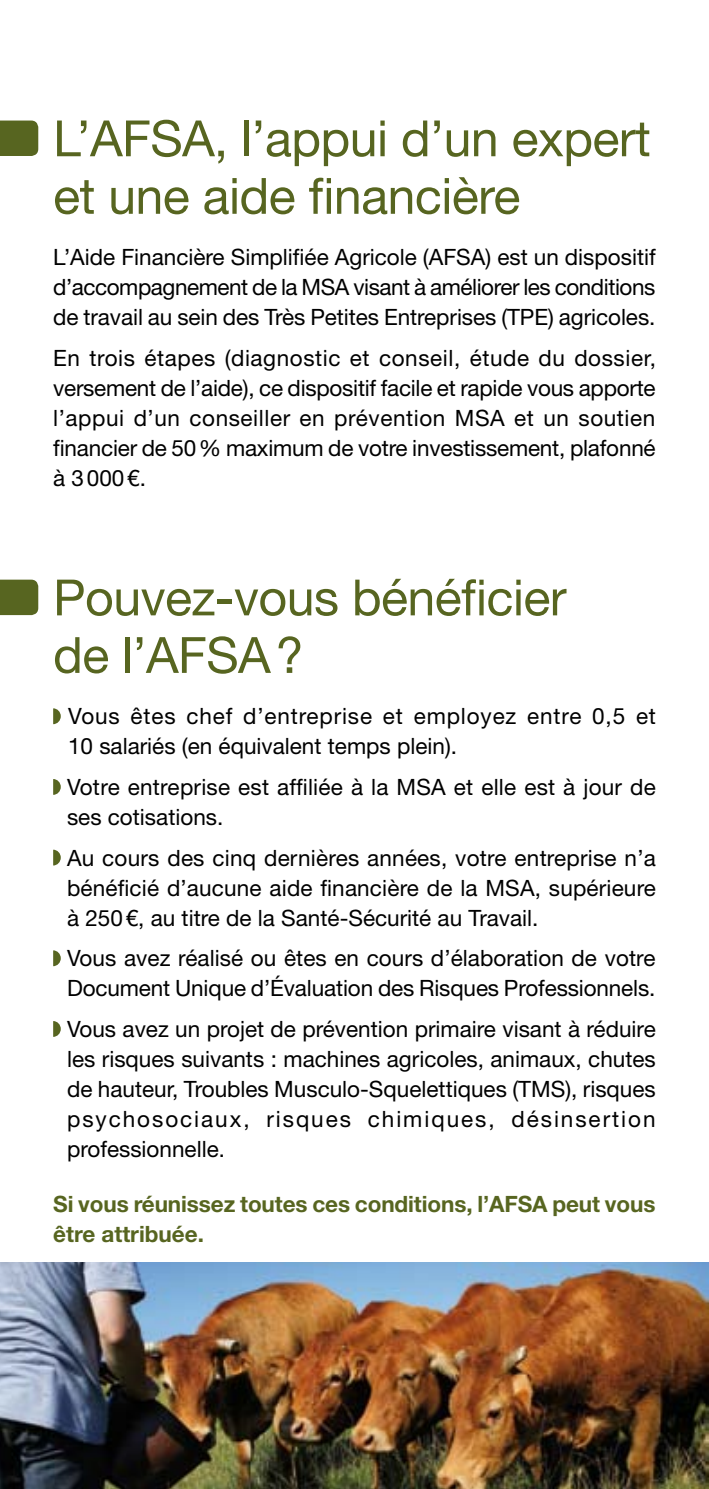
<style>
.page{position:relative;width:709px;height:1489px;background:#fff}
.page>*{position:absolute;margin:0;border:0;box-sizing:border-box;transform-origin:0 0}
.t1{font:50px/57.5px "Helvetica Neue LT Std";letter-spacing:-.01em;color:#576520}
.t2{font:22.5px/30px "Helvetica Neue LT Std";color:#000;text-align:justify}
.t3{font:22.5px/30px "Helvetica Neue LT Std";letter-spacing:.02em;color:#000}
.t4{font:700 22.5px/30px "Helvetica Neue LT Std";letter-spacing:-.005em;color:#576520}
</style>
<div class="page">
<svg style="left:0;top:120px;width:38px;height:36px"></svg>
<svg style="left:0;top:579px;width:38px;height:36px"></svg>
<svg style="left:53px;top:708px;width:8px;height:16px"></svg>
<svg style="left:53px;top:779px;width:8px;height:15px"></svg>
<svg style="left:53px;top:849px;width:8px;height:16px"></svg>
<svg style="left:53px;top:950px;width:8px;height:16px"></svg>
<svg style="left:53px;top:1021px;width:8px;height:15px"></svg>
<img style="left:0;top:1262px;width:709px;height:226px">
<h1 class="t1" style="left:53px;top:109px;width:599px">L’AFSA, l’appui d’un expert et une aide financière</h1>
<p class="t2" style="left:53px;top:242px;width:604px">L’Aide Financière Simplifiée Agricole (AFSA) est un dispositif d’accompagnement de la MSA visant à améliorer les conditions de travail au sein des Très Petites Entreprises (TPE) agricoles.</p>
<p class="t2" style="left:53px;top:342px;width:604px">En trois étapes (diagnostic et conseil, étude du dossier, versement de l’aide), ce dispositif facile et rapide vous apporte l’appui d’un conseiller en prévention MSA et un soutien financier de 50% maximum de votre investissement, plafonné à 3000€.</p>
<h1 class="t1" style="left:53px;top:568px;width:515px">Pouvez-vous bénéficier de l’AFSA?</h1>
<p class="t3" style="left:68px;top:700px;width:589px">Vous êtes chef d’entreprise et employez entre 0,5 et<br>10 salariés (en équivalent temps plein).</p>
<p class="t2" style="left:67px;top:771px;width:590px">Votre entreprise est affiliée à la MSA et elle est à jour de ses cotisations.</p>
<p class="t2" style="left:67px;top:842px;width:590px">Au cours des cinq dernières années, votre entreprise n’a bénéficié d’aucune aide financière de la MSA, supérieure à 250€, au titre de la Santé-Sécurité au Travail.</p>
<p class="t2" style="left:67px;top:942px;width:590px">Vous avez réalisé ou êtes en cours d’élaboration de votre<br>Document Unique d’Évaluation des Risques Professionnels.</p>
<p class="t2" style="left:67px;top:1013px;width:590px">Vous avez un projet de prévention primaire visant à réduire les risques suivants : machines agricoles, animaux, chutes de hauteur, Troubles Musculo-Squelettiques (TMS), risques psychosociaux, risques chimiques, désinsertion professionnelle.</p>
<p class="t4" style="left:53px;top:1188px;width:604px">Si vous réunissez toutes ces conditions, l’AFSA peut vous être attribuée.</p>
</div>
